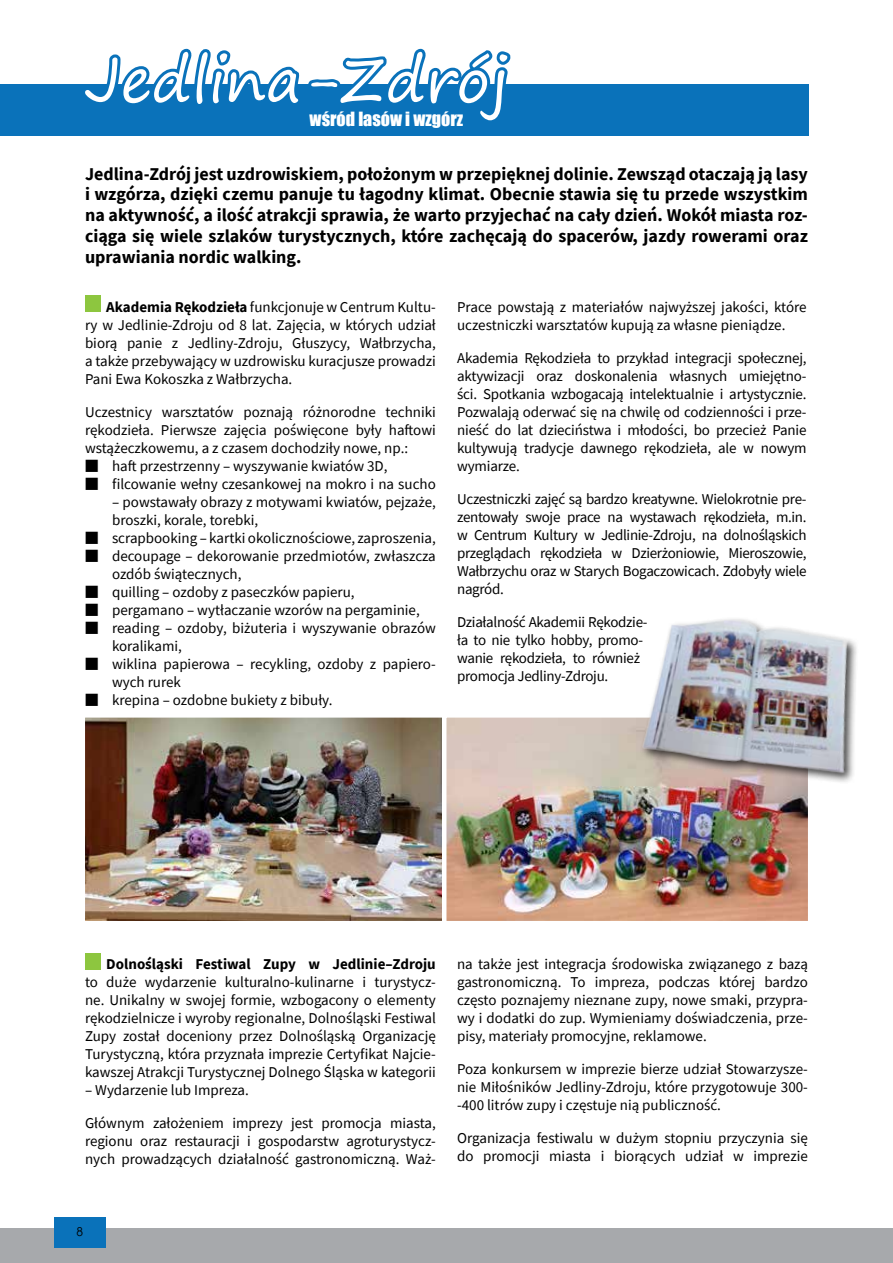
<style>
.page{position:relative;width:893px;height:1263px;background:#fff}
.page>*{position:absolute;margin:0;border:0;box-sizing:border-box;transform-origin:0 0}
.t1{font:60px "Segoe Print";color:#fff}
.t2{font:700 18px/20.7px "Source Sans Pro";color:#000;text-align:justify}
.t3{font:18px "Impact";color:#fff}
.t4{font:15px/18px "Source Sans Pro";color:#000;text-align:justify}
.t5{font:15px/18px "Source Sans Pro";letter-spacing:-.02em;color:#000}
.t6{font:700 15px "Source Sans Pro";color:#000}
.t7{font:12px "Avalon";color:#000}
.s1{font-weight:700}
</style>
<div class="page">
<div style="left:0;top:1228px;width:893px;height:35px;background:#a7a9ac"></div>
<div style="left:54px;top:1217px;width:52px;height:30px;background:#0a72ba"></div>
<div style="left:85px;top:296px;width:16px;height:16px;background:#8dc63f"></div>
<div style="left:85px;top:953px;width:16px;height:16px;background:#8dc63f"></div>
<img style="left:85px;top:717px;width:355px;height:204px">
<img style="left:440px;top:717px;width:368px;height:204px">
<div style="left:640px;top:616px;width:219px;height:168px;background:#000;opacity:.75"></div>
<img style="left:639px;top:616px;width:220px;height:163px">
<div style="left:0;top:84px;width:808px;height:51px;background:#0a72ba"></div>
<svg style="left:106px;top:48px;width:405px;height:36px"></svg>
<h1 class="t1" style="left:85px;top:27px;width:425px">Jedlina-Zdrój</h1>
<p class="t3" style="left:310px;top:104px;width:155px">wśród lasów i wzgórz</p>
<p class="t2" style="left:85px;top:163px;width:724px">Jedlina-Zdrój jest uzdrowiskiem, położonym w przepięknej dolinie. Zewsząd otaczają ją lasy i wzgórza, dzięki czemu panuje tu łagodny klimat. Obecnie stawia się tu przede wszystkim na aktywność, a ilość atrakcji sprawia, że warto przyjechać na cały dzień. Wokół miasta roz&shy;ciąga się wiele szlaków turystycznych, które zachęcają do spacerów, jazdy rowerami oraz uprawiania nordic walking.</p>
<p class="t4" style="left:85px;top:298px;width:352px;text-indent:21px"><span class="s1">Akademia Rękodzieła</span> funkcjonuje w Centrum Kultu&shy;ry w Jedlinie-Zdroju od 8 lat. Zajęcia, w których udział biorą panie z Jedliny-Zdroju, Głuszycy, Wałbrzycha, a także przebywający w uzdrowisku kuracjusze prowadzi Pani Ewa Kokoszka z Wałbrzycha.</p>
<p class="t4" style="left:85px;top:403px;width:352px">Uczestnicy warsztatów poznają różnorodne techniki rękodzieła. Pierwsze zajęcia poświęcone były haftowi wstążeczkowemu, a z czasem dochodziły nowe, np.:</p>
<p class="t4" style="left:85px;top:457px;width:304px">■ haft przestrzenny – wyszywanie kwiatów 3D,</p>
<p class="t4" style="left:85px;top:475px;width:352px">■ filcowanie wełny czesankowej na mokro i na sucho</p>
<p class="t4" style="left:112px;top:493px;width:325px">– powstawały obrazy z motywami kwiatów, pejzaże, broszki, korale, torebki,</p>
<p class="t4" style="left:85px;top:529px;width:352px">■ scrapbooking – kartki okolicznościowe, zaproszenia,</p>
<p class="t4" style="left:112px;top:547px;width:325px;text-indent:-27px">■ decoupage – dekorowanie przedmiotów, zwłaszcza ozdób świątecznych,</p>
<p class="t4" style="left:85px;top:583px;width:271px">■ quilling – ozdoby z paseczków papieru,</p>
<p class="t4" style="left:85px;top:601px;width:336px">■ pergamano – wytłaczanie wzorów na pergaminie,</p>
<p class="t4" style="left:112px;top:619px;width:325px;text-indent:-27px">■ reading – ozdoby, biżuteria i wyszywanie obrazów koralikami,</p>
<p class="t4" style="left:112px;top:655px;width:325px;text-indent:-27px">■ wiklina papierowa – recykling, ozdoby z papiero&shy;wych rurek</p>
<p class="t4" style="left:85px;top:691px;width:249px">■ krepina – ozdobne bukiety z bibuły.</p>
<p class="t4" style="left:457px;top:298px;width:351px">Prace powstają z materiałów najwyższej jakości, które uczestniczki warsztatów kupują za własne pieniądze.</p>
<p class="t4" style="left:457px;top:349px;width:351px">Akademia Rękodzieła to przykład integracji społecznej, aktywizacji oraz doskonalenia własnych umiejętno&shy;ści. Spotkania wzbogacają intelektualnie i artystycznie.<br>Pozwalają oderwać się na chwilę od codzienności i prze&shy;nieść do lat dzieciństwa i młodości, bo przecież Panie kultywują tradycje dawnego rękodzieła, ale w nowym wymiarze.</p>
<p class="t4" style="left:457px;top:490px;width:351px">Uczestniczki zajęć są bardzo kreatywne. Wielokrotnie pre&shy;zentowały swoje prace na wystawach rękodzieła, m.in. w Centrum Kultury w Jedlinie-Zdroju, na dolnośląskich przeglądach rękodzieła w Dzierżoniowie, Mieroszowie, Wałbrzychu oraz w Starych Bogaczowicach. Zdobyły wiele nagród.</p>
<p class="t5" style="left:457px;top:613px;width:192px">Działalność Akademii Rękodzie&shy;ła to nie tylko hobby, promo&shy;wanie rękodzieła, to również promocja Jedliny-Zdroju.</p>
<p class="t6" style="left:106px;top:954px;width:331px">Dolnośląski Festiwal Zupy w Jedlinie–Zdroju</p>
<p class="t4" style="left:85px;top:973px;width:352px">to duże wydarzenie kulturalno-kulinarne i turystycz&shy;ne. Unikalny w swojej formie, wzbogacony o elementy rękodzielnicze i wyroby regionalne, Dolnośląski Festiwal Zupy został doceniony przez Dolnośląską Organizację Turystyczną, która przyznała imprezie Certyfikat Najcie&shy;kawszej Atrakcji Turystycznej Dolnego Śląska w kategorii</p>
<p class="t4" style="left:85px;top:1081px;width:165px">– Wydarzenie lub Impreza.</p>
<p class="t4" style="left:85px;top:1114px;width:352px">Głównym założeniem imprezy jest promocja miasta, regionu oraz restauracji i gospodarstw agroturystycz&shy;nych prowadzących działalność gastronomiczną. Waż-</p>
<p class="t4" style="left:457px;top:955px;width:352px">na także jest integracja środowiska związanego z bazą gastronomiczną. To impreza, podczas której bardzo często poznajemy nieznane zupy, nowe smaki, przypra&shy;wy i dodatki do zup. Wymieniamy doświadczenia, prze&shy;pisy, materiały promocyjne, reklamowe.</p>
<p class="t4" style="left:457px;top:1060px;width:352px">Poza konkursem w imprezie bierze udział Stowarzysze&shy;nie Miłośników Jedliny-Zdroju, które przygotowuje 300- -400 litrów zupy i częstuje nią publiczność.</p>
<p class="t4" style="left:457px;top:1129px;width:352px">Organizacja festiwalu w dużym stopniu przyczynia się do promocji miasta i biorących udział w imprezie</p>
<p class="t7" style="left:76px;top:1225px;width:8px">8</p>
</div>
